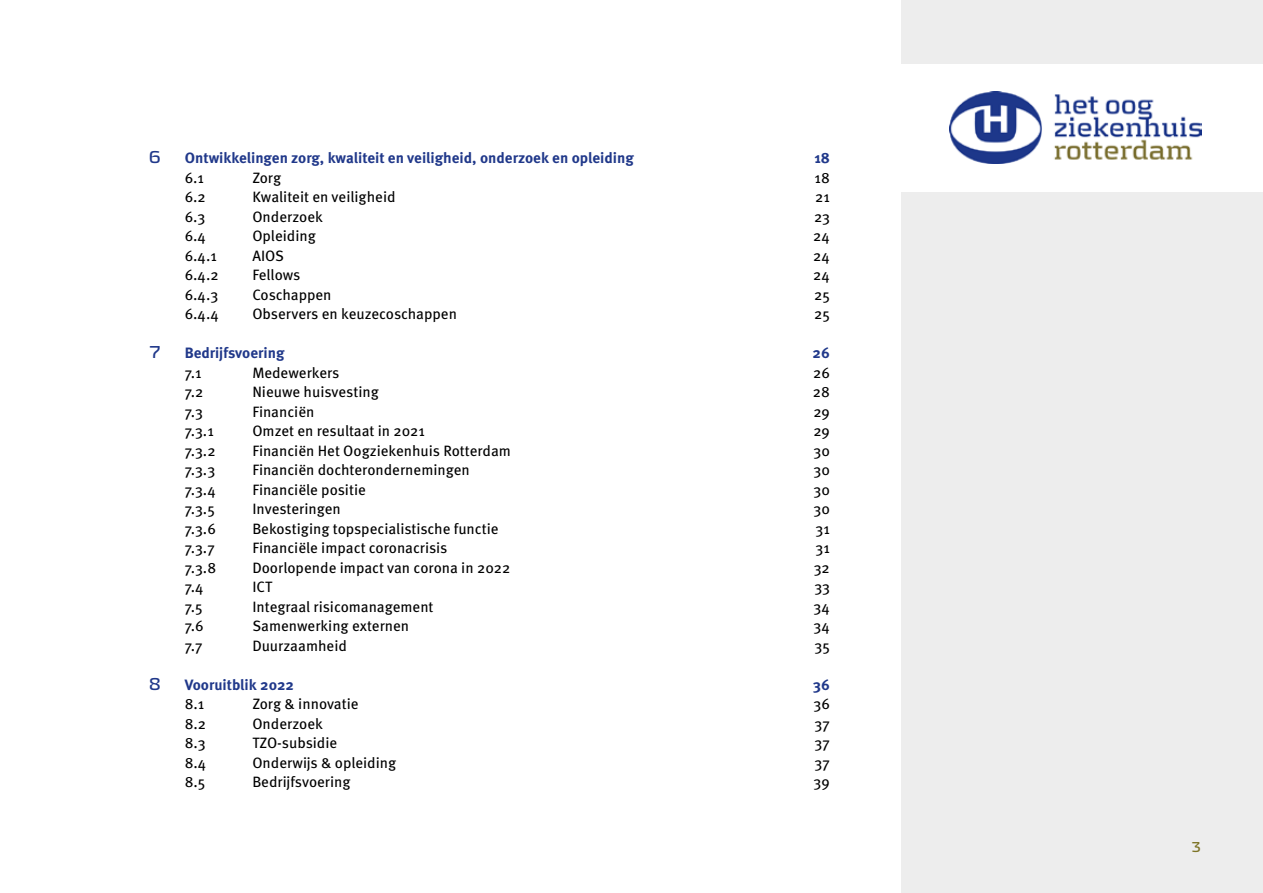
<style>
.page{position:relative;width:1263px;height:893px;background:#fff}
.page>*{position:absolute;margin:0;border:0;box-sizing:border-box;transform-origin:0 0}
.t1{font:700 18px "Kontrapunkt";color:#20388a}
.t2{font:15px "Meta Pro";color:#000}
.t3{font:700 15px "Meta Pro";color:#20388a}
.t4{font:700 15px "Kontrapunkt";color:#7d7426}
</style>
<div class="page">
<div style="left:901px;top:0;width:362px;height:893px;background:#ededed"></div>
<div style="left:901px;top:64px;width:362px;height:127px;background:#fff"></div>
<img style="left:949px;top:91px;width:252px;height:72px">
<p class="t1" style="left:149px;top:147px;width:14px">6</p>
<p class="t3" style="left:185px;top:149px;width:450px">Ontwikkelingen zorg, kwaliteit en veiligheid, onderzoek en opleiding</p>
<p class="t3" style="left:814px;top:149px;width:17px">18</p>
<p class="t2" style="left:185px;top:168px;width:21px">6.1</p>
<p class="t2" style="left:252px;top:168px;width:30px">Zorg</p>
<p class="t2" style="left:815px;top:168px;width:17px">18</p>
<p class="t2" style="left:185px;top:188px;width:23px">6.2</p>
<p class="t2" style="left:252px;top:188px;width:145px">Kwaliteit en veiligheid</p>
<p class="t2" style="left:815px;top:188px;width:16px">21</p>
<p class="t2" style="left:185px;top:207px;width:22px">6.3</p>
<p class="t2" style="left:252px;top:207px;width:72px">Onderzoek</p>
<p class="t2" style="left:814px;top:207px;width:17px">23</p>
<p class="t2" style="left:185px;top:227px;width:23px">6.4</p>
<p class="t2" style="left:252px;top:227px;width:65px">Opleiding</p>
<p class="t2" style="left:813px;top:227px;width:18px">24</p>
<p class="t2" style="left:185px;top:246px;width:34px">6.4.1</p>
<p class="t2" style="left:252px;top:246px;width:33px">AIOS</p>
<p class="t2" style="left:813px;top:246px;width:18px">24</p>
<p class="t2" style="left:185px;top:266px;width:35px">6.4.2</p>
<p class="t2" style="left:252px;top:266px;width:50px">Fellows</p>
<p class="t2" style="left:813px;top:266px;width:18px">24</p>
<p class="t2" style="left:185px;top:285px;width:35px">6.4.3</p>
<p class="t2" style="left:252px;top:285px;width:81px">Coschappen</p>
<p class="t2" style="left:814px;top:285px;width:17px">25</p>
<p class="t2" style="left:185px;top:305px;width:36px">6.4.4</p>
<p class="t2" style="left:252px;top:305px;width:206px">Observers en keuzecoschappen</p>
<p class="t2" style="left:814px;top:305px;width:17px">25</p>
<p class="t1" style="left:149px;top:342px;width:14px">7</p>
<p class="t3" style="left:185px;top:344px;width:101px">Bedrijfsvoering</p>
<p class="t3" style="left:813px;top:344px;width:19px">26</p>
<p class="t2" style="left:185px;top:363px;width:18px">7.1</p>
<p class="t2" style="left:252px;top:363px;width:89px">Medewerkers</p>
<p class="t2" style="left:813px;top:363px;width:18px">26</p>
<p class="t2" style="left:185px;top:383px;width:20px">7.2</p>
<p class="t2" style="left:252px;top:383px;width:128px">Nieuwe huisvesting</p>
<p class="t2" style="left:813px;top:383px;width:19px">28</p>
<p class="t2" style="left:185px;top:402px;width:20px">7.3</p>
<p class="t2" style="left:252px;top:402px;width:64px">Financiën</p>
<p class="t2" style="left:813px;top:402px;width:18px">29</p>
<p class="t2" style="left:185px;top:422px;width:31px">7.3.1</p>
<p class="t2" style="left:252px;top:422px;width:174px">Omzet en resultaat in 2021</p>
<p class="t2" style="left:813px;top:422px;width:18px">29</p>
<p class="t2" style="left:185px;top:441px;width:32px">7.3.2</p>
<p class="t2" style="left:252px;top:441px;width:260px">Financiën Het Oogziekenhuis Rotterdam</p>
<p class="t2" style="left:813px;top:441px;width:18px">30</p>
<p class="t2" style="left:185px;top:461px;width:32px">7.3.3</p>
<p class="t2" style="left:252px;top:461px;width:219px">Financiën dochterondernemingen</p>
<p class="t2" style="left:813px;top:461px;width:18px">30</p>
<p class="t2" style="left:185px;top:480px;width:32px">7.3.4</p>
<p class="t2" style="left:252px;top:480px;width:115px">Financiële positie</p>
<p class="t2" style="left:813px;top:480px;width:18px">30</p>
<p class="t2" style="left:185px;top:500px;width:32px">7.3.5</p>
<p class="t2" style="left:252px;top:500px;width:90px">Investeringen</p>
<p class="t2" style="left:813px;top:500px;width:18px">30</p>
<p class="t2" style="left:185px;top:519px;width:33px">7.3.6</p>
<p class="t2" style="left:252px;top:519px;width:248px">Bekostiging topspecialistische functie</p>
<p class="t2" style="left:815px;top:519px;width:16px">31</p>
<p class="t2" style="left:185px;top:539px;width:31px">7.3.7</p>
<p class="t2" style="left:252px;top:539px;width:197px">Financiële impact coronacrisis</p>
<p class="t2" style="left:815px;top:539px;width:16px">31</p>
<p class="t2" style="left:185px;top:558px;width:33px">7.3.8</p>
<p class="t2" style="left:252px;top:558px;width:259px">Doorlopende impact van corona in 2022</p>
<p class="t2" style="left:814px;top:558px;width:18px">32</p>
<p class="t2" style="left:185px;top:578px;width:20px">7.4</p>
<p class="t2" style="left:252px;top:578px;width:21px">ICT</p>
<p class="t2" style="left:814px;top:578px;width:17px">33</p>
<p class="t2" style="left:185px;top:597px;width:19px">7.5</p>
<p class="t2" style="left:252px;top:597px;width:183px">Integraal risicomanagement</p>
<p class="t2" style="left:813px;top:597px;width:18px">34</p>
<p class="t2" style="left:185px;top:617px;width:20px">7.6</p>
<p class="t2" style="left:252px;top:617px;width:158px">Samenwerking externen</p>
<p class="t2" style="left:813px;top:617px;width:18px">34</p>
<p class="t2" style="left:185px;top:636px;width:19px">7.7</p>
<p class="t2" style="left:252px;top:636px;width:96px">Duurzaamheid</p>
<p class="t2" style="left:814px;top:636px;width:17px">35</p>
<p class="t1" style="left:149px;top:673px;width:14px">8</p>
<p class="t3" style="left:185px;top:675px;width:111px">Vooruitblik 2022</p>
<p class="t3" style="left:813px;top:675px;width:18px">36</p>
<p class="t2" style="left:185px;top:695px;width:21px">8.1</p>
<p class="t2" style="left:252px;top:695px;width:108px">Zorg &amp; innovatie</p>
<p class="t2" style="left:813px;top:695px;width:18px">36</p>
<p class="t2" style="left:185px;top:714px;width:23px">8.2</p>
<p class="t2" style="left:252px;top:714px;width:72px">Onderzoek</p>
<p class="t2" style="left:815px;top:714px;width:17px">37</p>
<p class="t2" style="left:185px;top:734px;width:22px">8.3</p>
<p class="t2" style="left:252px;top:734px;width:86px">TZO-subsidie</p>
<p class="t2" style="left:815px;top:734px;width:17px">37</p>
<p class="t2" style="left:185px;top:753px;width:23px">8.4</p>
<p class="t2" style="left:252px;top:753px;width:145px">Onderwijs &amp; opleiding</p>
<p class="t2" style="left:815px;top:753px;width:17px">37</p>
<p class="t2" style="left:185px;top:773px;width:22px">8.5</p>
<p class="t2" style="left:252px;top:773px;width:100px">Bedrijfsvoering</p>
<p class="t2" style="left:814px;top:773px;width:18px">39</p>
<p class="t4" style="left:1191px;top:838px;width:12px">3</p>
</div>
